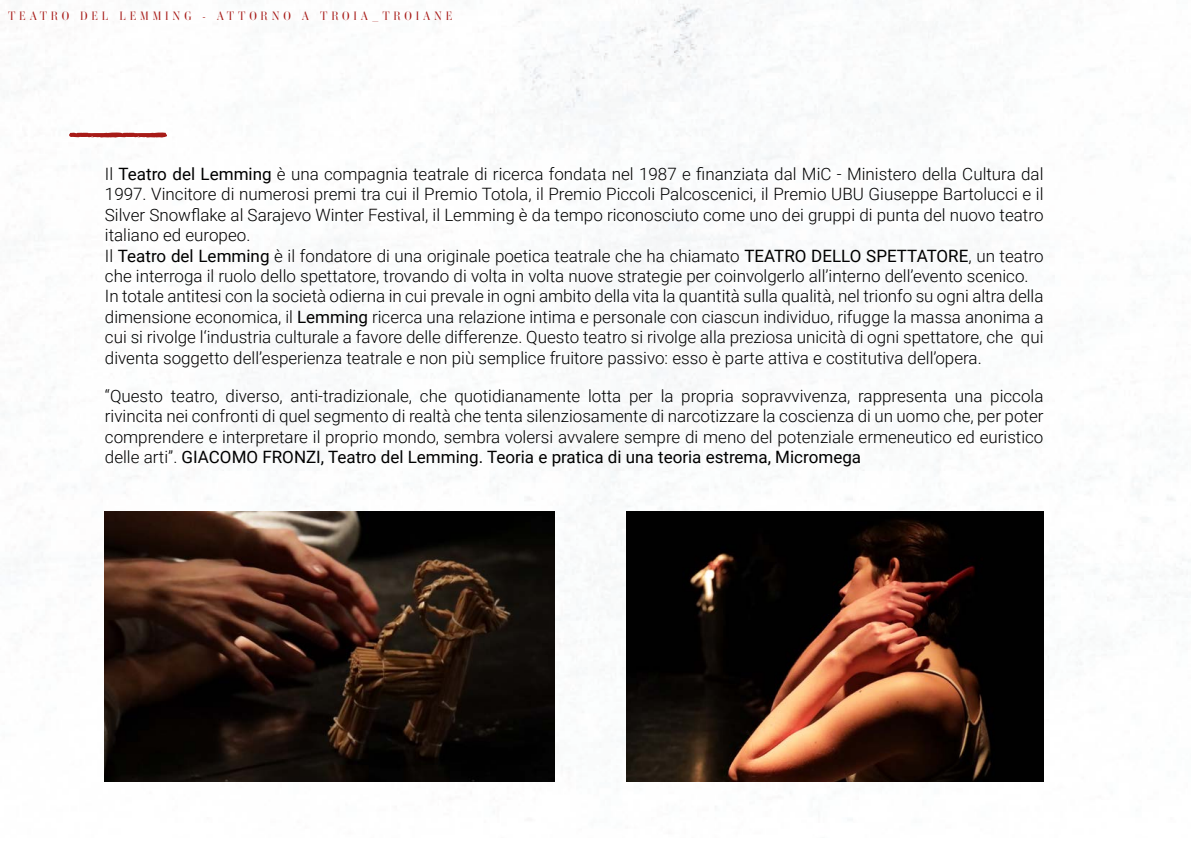
<style>
.page{position:relative;width:1191px;height:842px;background:#fff}
.page>*{position:absolute;margin:0;border:0;box-sizing:border-box;transform-origin:0 0}
.t1{font:91px "Millesime";color:#a71b18}
.t2{font:300 17px/20.4px "Roboto";color:#000}
.t3{font:300 12px "Ambroise Std";letter-spacing:.32em;color:#a71b18}
.s1{font-weight:400}
</style>
<div class="page">
<img style="left:3px;top:2px;width:1174px;height:780px">
<img style="left:626px;top:512px;width:417px;height:269px">
<img style="left:105px;top:512px;width:449px;height:269px">
<p class="t3" style="left:8px;top:8px;width:446px">TEATRO DEL LEMMING - ATTORNO A TROIA_TROIANE</p>
<h1 class="t1" style="left:71px;top:43px;width:94px">__</h1>
<p class="t2" style="left:105px;top:163px;width:940px">Il <span class="s1">Teatro del Lemming</span> è una compagnia teatrale di ricerca fondata nel 1987 e finanziata dal MiC - Ministero della Cultura dal 1997. Vincitore di numerosi premi tra cui il Premio Totola, il Premio Piccoli Palcoscenici, il Premio UBU Giuseppe Bartolucci e il Silver Snowflake al Sarajevo Winter Festival, il Lemming è da tempo riconosciuto come uno dei gruppi di punta del nuovo teatro italiano ed europeo.<br>Il <span class="s1">Teatro del Lemming</span> è il fondatore di una originale poetica teatrale che ha chiamato <span class="s1">TEATRO DELLO SPETTATORE</span>, un teatro che interroga il ruolo dello spettatore, trovando di volta in volta nuove strategie per coinvolgerlo all’interno dell’evento scenico.<br>In totale antitesi con la società odierna in cui prevale in ogni ambito della vita la quantità sulla qualità, nel trionfo su ogni altra della dimensione economica, il <span class="s1">Lemming</span> ricerca una relazione intima e personale con ciascun individuo, rifugge la massa anonima a cui si rivolge l‘industria culturale a favore delle differenze. Questo teatro si rivolge alla preziosa unicità di ogni spettatore, che qui diventa soggetto dell’esperienza teatrale e non più semplice fruitore passivo: esso è parte attiva e costitutiva dell’opera.</p>
<p class="t2" style="left:105px;top:385px;width:940px;text-align:justify">“Questo teatro, diverso, anti-tradizionale, che quotidianamente lotta per la propria sopravvivenza, rappresenta una piccola rivincita nei confronti di quel segmento di realtà che tenta silenziosamente di narcotizzare la coscienza di un uomo che, per poter comprendere e interpretare il proprio mondo, sembra volersi avvalere sempre di meno del potenziale ermeneutico ed euristico delle arti”. <span class="s1">GIACOMO FRONZI, Teatro del Lemming. Teoria e pratica di una teoria estrema, Micromega</span></p>
</div>
